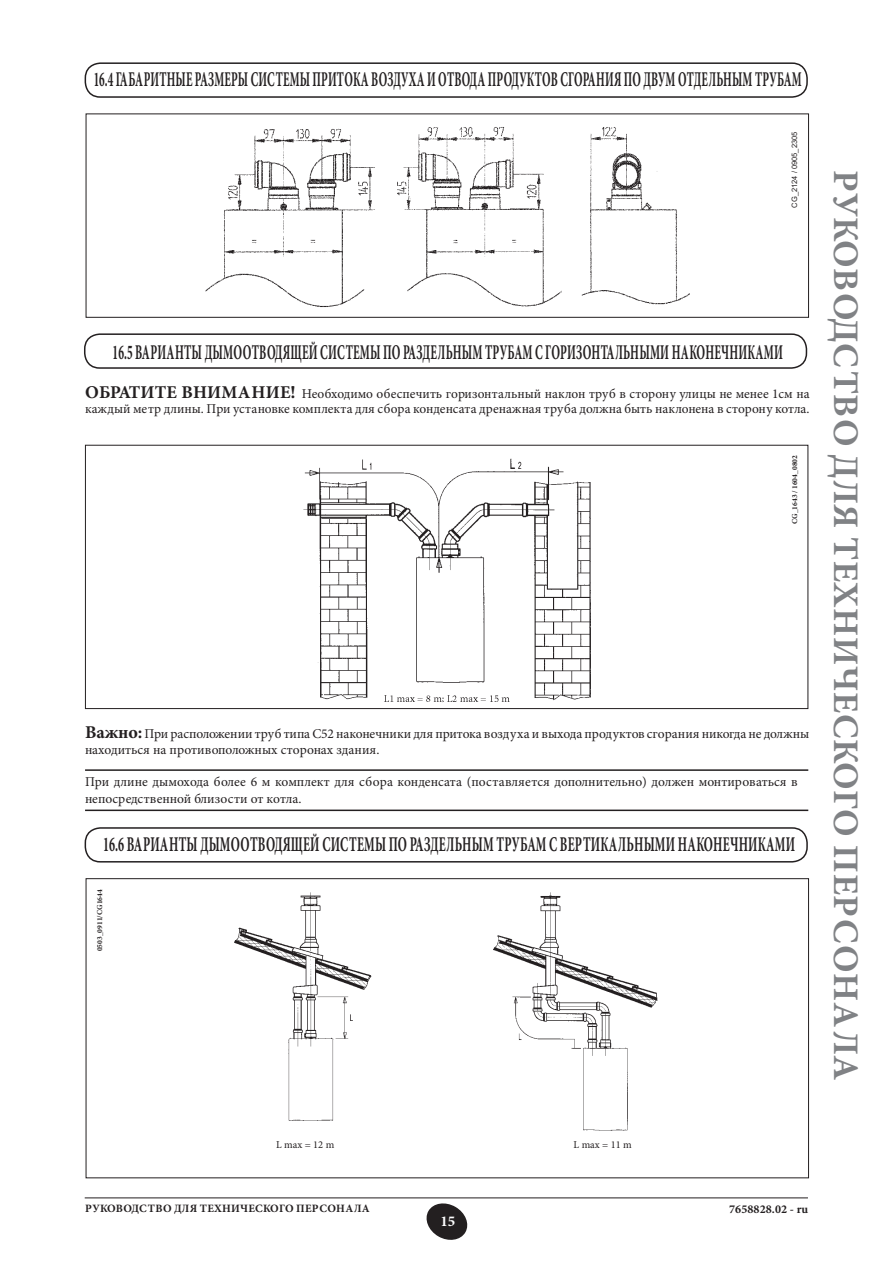
<style>
.page{position:relative;width:893px;height:1262px;background:#fff}
.page>*{position:absolute;margin:0;border:0;box-sizing:border-box;transform-origin:0 0}
.t1{font:700 36px "Minion Pro";letter-spacing:.02em;color:#808285}
.t2{font:700 21px "Minion Pro";letter-spacing:.015em;color:#231f20;scale:.53 1}
.t3{font:700 21px "Minion Pro";letter-spacing:.015em;color:#231f20;scale:.54 1}
.t4{font:700 21px "Minion Pro";letter-spacing:.015em;color:#231f20;scale:.57 1}
.t5{font:700 15px "Minion Pro";color:#fff}
.t6{font:13.5px/16.2px "Minion Pro";color:#231f20}
.t7{font:700 12px "Minion Pro";letter-spacing:.01em;color:#231f20}
.t8{font:700 11.25px "Minion Pro";letter-spacing:.02em;color:#231f20}
.t9{font:10.5px "Minion Pro";color:#231f20}
.t10{font:700 7.5px "Minion Pro";color:#231f20}
.t11{font:7.5px "Arial";color:#231f20}
.s1{font-weight:700;font-size:18px}
</style>
<div class="page">
<svg style="left:426px;top:1203px;width:41px;height:36px"></svg>
<hr style="left:85px;top:1197px;width:723px;height:1px;background:#231f20">
<div style="left:84px;top:333px;width:723px;height:36px;border:2px solid #231f20;border-radius:15px"></div>
<hr style="left:85px;top:769px;width:723px;height:2px;background:#231f20">
<hr style="left:85px;top:809px;width:723px;height:2px;background:#231f20">
<div style="left:85px;top:62px;width:722px;height:36px;border:2px solid #231f20;border-radius:15px"></div>
<img style="left:234px;top:892px;width:423px;height:238px">
<div style="left:85px;top:827px;width:722px;height:35px;border:2px solid #231f20;border-radius:15px"></div>
<div style="left:85px;top:445px;width:723px;height:264px;border:1px solid #231f20"></div>
<div style="left:86px;top:113px;width:722px;height:205px;border:1px solid #231f20"></div>
<img style="left:205px;top:127px;width:485px;height:180px">
<img style="left:303px;top:458px;width:288px;height:243px">
<h2 class="t2" style="left:94px;top:71px;width:1337px">16.4 ГАБАРИТНЫЕ РАЗМЕРЫ СИСТЕМЫ ПРИТОКА ВОЗДУХА И ОТВОДА ПРОДУКТОВ СГОРАНИЯ ПО ДВУМ ОТДЕЛЬНЫМ ТРУБАМ</h2>
<p class="t11" style="left:791px;top:208px;width:77px;rotate:-90deg">CG_2124 / 0905_2305</p>
<h2 class="t3" style="left:113px;top:343px;width:1242px">16.5 ВАРИАНТЫ ДЫМООТВОДЯЩЕЙ СИСТЕМЫ ПО РАЗДЕЛЬНЫМ ТРУБАМ С ГОРИЗОНТАЛЬНЫМИ НАКОНЕЧНИКАМИ</h2>
<p class="t6" style="left:85px;top:387px;width:726px;line-height:15.8px"><span class="s1">ОБРАТИТЕ ВНИМАНИЕ!</span> Необходимо обеспечить горизонтальный наклон труб в сторону улицы не менее 1см на каждый метр длины. При установке комплекта для сбора конденсата дренажная труба должна быть наклонена в сторону котла.</p>
<p class="t10" style="left:791px;top:524px;width:70px;rotate:-90deg">CG_1643 / 1604_0802</p>
<p class="t6" style="left:85px;top:726px;width:725px"><span class="s1">Важно:</span> При расположении труб типа С52 наконечники для притока воздуха и выхода продуктов сгорания никогда не должны находиться на противоположных сторонах здания.</p>
<p class="t6" style="left:85px;top:775px;width:714px">При длине дымохода более 6 м комплект для сбора конденсата (поставляется дополнительно) должен монтироваться в непосредственной близости от котла.</p>
<h2 class="t4" style="left:103px;top:835px;width:1215px">16.6 ВАРИАНТЫ ДЫМООТВОДЯЩЕЙ СИСТЕМЫ ПО РАЗДЕЛЬНЫМ ТРУБАМ С ВЕРТИКАЛЬНЫМИ НАКОНЕЧНИКАМИ</h2>
<p class="t10" style="left:97px;top:951px;width:63px;rotate:-90deg">0503_0911/CG1644</p>
<h1 class="t1" style="left:860px;top:170px;width:912px;rotate:90deg">РУКОВОДСТВО ДЛЯ ТЕХНИЧЕСКОГО ПЕРСОНАЛА</h1>
<p class="t9" style="left:276px;top:1140px;width:60px">L max = 12 m</p>
<p class="t9" style="left:573px;top:1140px;width:60px">L max = 11 m</p>
<p class="t8" style="left:85px;top:1203px;width:286px">РУКОВОДСТВО ДЛЯ ТЕХНИЧЕСКОГО ПЕРСОНАЛА</p>
<p class="t7" style="left:729px;top:1203px;width:81px">7658828.02 - ru</p>
<p class="t5" style="left:440px;top:1214px;width:16px">15</p>
</div>
